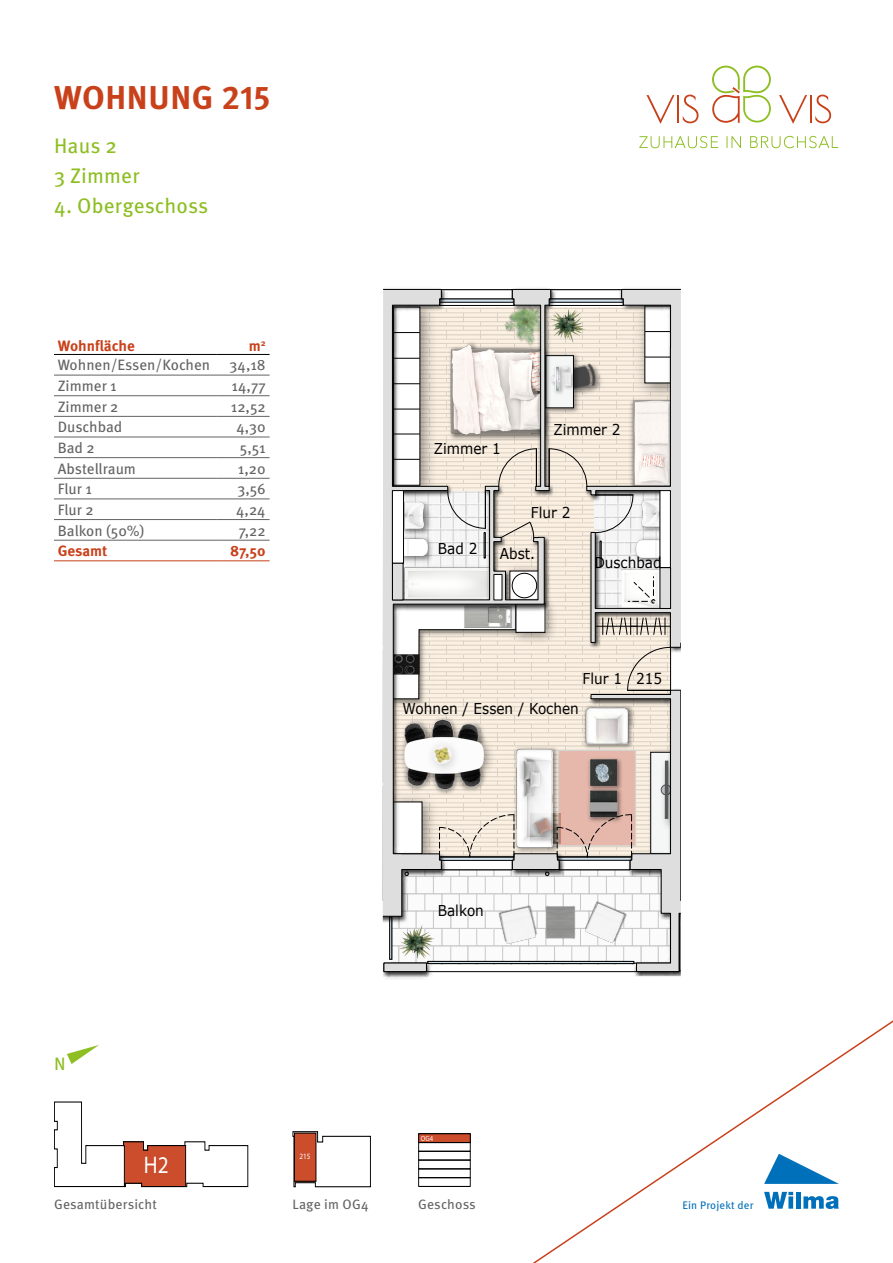
<style>
.page{position:relative;width:893px;height:1263px;background:#fff}
.page>*{position:absolute;margin:0;border:0;box-sizing:border-box;transform-origin:0 0}
.t1{font:700 33px "Meta Pro";letter-spacing:.015em;color:#c8411b}
.t2{font:24.15px "Myriad Pro";color:#fff;scale:.88 1}
.t3{font:21px/30px "Meta Pro";letter-spacing:.005em;color:#8dbe22}
.t4{font:18px "Meta Pro";color:#8dbe22}
.t5{font:15px "Meta Pro";color:#646363}
.t6{font:15px "Verdana";color:#000;scale:.91 1}
.t7{font:700 15px "Meta Pro";color:#c8411b}
.t8{font:13.65px "Meta Pro";letter-spacing:.015em;color:#646363}
.t9{font:10.95px "Meta Pro";letter-spacing:.015em;color:#0070ba}
.t10{font:8.1px "Myriad Pro";color:#fff;scale:.88 1}
.t11{font:7.5px "Myriad Pro";color:#fff;scale:.88 1}
</style>
<div class="page">
<svg style="left:382px;top:288px;width:299px;height:692px"></svg>
<svg style="left:726px;top:136px;width:15px;height:12px"></svg>
<svg style="left:750px;top:136px;width:88px;height:12px"></svg>
<svg style="left:639px;top:136px;width:79px;height:12px"></svg>
<svg style="left:712px;top:66px;width:59px;height:57px"></svg>
<hr style="left:677px;top:95px;width:2px;height:28px;background:#c8411b">
<svg style="left:646px;top:95px;width:28px;height:29px"></svg>
<svg style="left:683px;top:95px;width:15px;height:28px"></svg>
<hr style="left:810px;top:95px;width:2px;height:28px;background:#c8411b">
<svg style="left:779px;top:95px;width:28px;height:29px"></svg>
<svg style="left:815px;top:95px;width:16px;height:28px"></svg>
<svg style="left:414px;top:911px;width:479px;height:352px"></svg>
<svg style="left:54px;top:1101px;width:194px;height:86px"></svg>
<div style="left:418px;top:1177px;width:52px;height:9px;border:1px solid #000"></div>
<div style="left:418px;top:1160px;width:52px;height:9px;border:1px solid #000"></div>
<div style="left:418px;top:1151px;width:52px;height:9px;border:1px solid #000"></div>
<div style="left:419px;top:1134px;width:51px;height:8px;background:#cb4d2c"></div>
<div style="left:418px;top:1133px;width:52px;height:10px;border:1px solid #000"></div>
<svg style="left:292px;top:1131px;width:79px;height:57px"></svg>
<div style="left:294px;top:1133px;width:22px;height:48px;background:#cb4d2c"></div>
<div style="left:294px;top:1133px;width:22px;height:48px;border:1px solid #000"></div>
<hr style="left:54px;top:478px;width:163px;height:1px;background:#646363">
<hr style="left:217px;top:478px;width:53px;height:1px;background:#646363">
<hr style="left:54px;top:499px;width:163px;height:1px;background:#646363">
<hr style="left:217px;top:499px;width:53px;height:1px;background:#646363">
<hr style="left:54px;top:519px;width:163px;height:1px;background:#646363">
<hr style="left:217px;top:519px;width:53px;height:1px;background:#646363">
<hr style="left:54px;top:375px;width:163px;height:1px;background:#646363">
<hr style="left:217px;top:375px;width:53px;height:1px;background:#646363">
<hr style="left:54px;top:395px;width:163px;height:1px;background:#646363">
<hr style="left:217px;top:395px;width:53px;height:1px;background:#646363">
<hr style="left:54px;top:416px;width:163px;height:1px;background:#646363">
<hr style="left:217px;top:416px;width:53px;height:1px;background:#646363">
<hr style="left:54px;top:437px;width:163px;height:1px;background:#646363">
<hr style="left:217px;top:437px;width:53px;height:1px;background:#646363">
<hr style="left:54px;top:457px;width:163px;height:1px;background:#646363">
<hr style="left:217px;top:457px;width:53px;height:1px;background:#646363">
<hr style="left:54px;top:354px;width:163px;height:1px;background:#000">
<hr style="left:217px;top:354px;width:53px;height:1px;background:#000">
<hr style="left:54px;top:540px;width:163px;height:1px;background:#646363">
<hr style="left:217px;top:540px;width:53px;height:1px;background:#646363">
<hr style="left:54px;top:561px;width:163px;height:1px;background:#c8411b">
<hr style="left:217px;top:561px;width:53px;height:1px;background:#c8411b">
<svg style="left:67px;top:1045px;width:32px;height:19px"></svg>
<h1 class="t1" style="left:54px;top:77px;width:218px">WOHNUNG 215</h1>
<h3 class="t3" style="left:54px;top:131px;width:87px">Haus 2<br>3 Zimmer</h3>
<h3 class="t3" style="left:54px;top:191px;width:156px">4. Obergeschoss</h3>
<p class="t7" style="left:58px;top:336px;width:78px">Wohnfläche</p>
<p class="t7" style="left:249px;top:336px;width:18px">m<sup>2</sup></p>
<p class="t5" style="left:58px;top:356px;width:154px">Wohnen/Essen/Kochen</p>
<p class="t5" style="left:230px;top:356px;width:38px">34,18</p>
<p class="t5" style="left:58px;top:376px;width:60px">Zimmer 1</p>
<p class="t5" style="left:232px;top:376px;width:36px">14,77</p>
<p class="t5" style="left:58px;top:397px;width:62px">Zimmer 2</p>
<p class="t5" style="left:231px;top:397px;width:36px">12,52</p>
<p class="t5" style="left:58px;top:418px;width:66px">Duschbad</p>
<p class="t5" style="left:236px;top:418px;width:31px">4,30</p>
<p class="t5" style="left:58px;top:438px;width:38px">Bad 2</p>
<p class="t5" style="left:240px;top:438px;width:27px">5,51</p>
<p class="t5" style="left:58px;top:459px;width:80px">Abstellraum</p>
<p class="t5" style="left:238px;top:459px;width:29px">1,20</p>
<p class="t5" style="left:58px;top:480px;width:36px">Flur 1</p>
<p class="t5" style="left:237px;top:480px;width:30px">3,56</p>
<p class="t5" style="left:58px;top:500px;width:37px">Flur 2</p>
<p class="t5" style="left:236px;top:500px;width:31px">4,24</p>
<p class="t5" style="left:58px;top:521px;width:88px">Balkon (50%)</p>
<p class="t5" style="left:239px;top:521px;width:28px">7,22</p>
<p class="t7" style="left:58px;top:541px;width:51px">Gesamt</p>
<p class="t7" style="left:230px;top:541px;width:37px">87,50</p>
<p class="t4" style="left:54px;top:1053px;width:13px">N</p>
<h2 class="t2" style="left:144px;top:1150px;width:30px">H2</h2>
<p class="t10" style="left:299px;top:1151px;width:14px">215</p>
<p class="t6" style="left:434px;top:438px;width:75px">Zimmer 1</p>
<p class="t6" style="left:553px;top:419px;width:75px">Zimmer 2</p>
<p class="t6" style="left:531px;top:502px;width:45px">Flur 2</p>
<p class="t6" style="left:438px;top:538px;width:45px">Bad 2</p>
<p class="t6" style="left:500px;top:543px;width:40px">Abst.</p>
<p class="t6" style="left:594px;top:552px;width:75px">Duschbad</p>
<p class="t6" style="left:582px;top:668px;width:45px">Flur 1</p>
<p class="t6" style="left:636px;top:668px;width:30px">215</p>
<p class="t6" style="left:403px;top:698px;width:195px">Wohnen / Essen / Kochen</p>
<p class="t6" style="left:438px;top:901px;width:52px">Balkon</p>
<p class="t11" style="left:421px;top:1134px;width:15px">OG4</p>
<p class="t8" style="left:54px;top:1195px;width:104px">Gesamtübersicht</p>
<p class="t9" style="left:682px;top:1198px;width:73px">Ein Projekt der</p>
<p class="t8" style="left:418px;top:1195px;width:59px">Geschoss</p>
<p class="t8" style="left:292px;top:1195px;width:78px">Lage im OG4</p>
</div>
